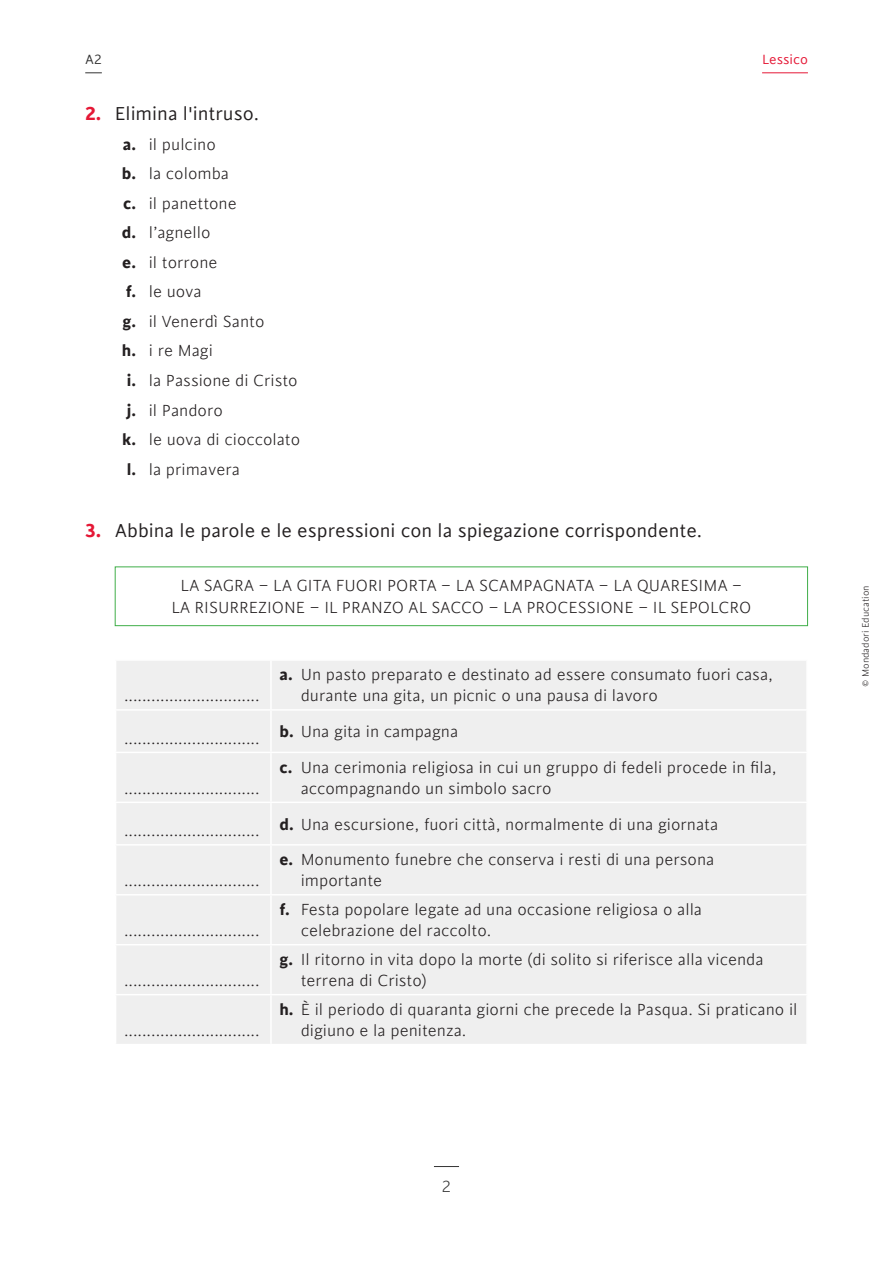
<style>
.page{position:relative;width:893px;height:1263px;background:#fff}
.page>*{position:absolute;margin:0;border:0;box-sizing:border-box;transform-origin:0 0}
.t1{font:21px "Cinta";color:#231f20}
.Testo{font:300 18px/21px "Cinta";color:#231f20}
.t2{font:300 18px "Cinta";color:#333}
.t3{font:15px "Cinta";color:#e51836}
.t4{font:15px "Cinta";color:#333}
.t5{font:300 10.5px "Cinta";color:#231f20}
.s1{font-weight:700;color:#e51836}
.s2{font-weight:700}
</style>
<div class="page">
<svg style="left:434px;top:1166px;width:25px;height:1px"></svg>
<hr style="left:762px;top:72px;width:46px;height:1px;background:#e51836">
<svg style="left:85px;top:72px;width:17px;height:1px"></svg>
<div style="left:116px;top:661px;width:690px;height:383px;background:#efefef"></div>
<hr style="left:270px;top:661px;width:2px;height:48px;background:#fff">
<hr style="left:115px;top:709px;width:156px;height:2px;background:#fff">
<hr style="left:271px;top:709px;width:537px;height:2px;background:#fff">
<hr style="left:270px;top:711px;width:2px;height:41px;background:#fff">
<hr style="left:115px;top:752px;width:156px;height:1px;background:#fff">
<hr style="left:271px;top:752px;width:537px;height:1px;background:#fff">
<hr style="left:270px;top:753px;width:2px;height:48px;background:#fff">
<hr style="left:115px;top:801px;width:156px;height:2px;background:#fff">
<hr style="left:271px;top:801px;width:537px;height:2px;background:#fff">
<hr style="left:270px;top:803px;width:2px;height:41px;background:#fff">
<hr style="left:115px;top:844px;width:156px;height:2px;background:#fff">
<hr style="left:271px;top:844px;width:537px;height:2px;background:#fff">
<hr style="left:270px;top:846px;width:2px;height:48px;background:#fff">
<hr style="left:115px;top:894px;width:156px;height:1px;background:#fff">
<hr style="left:271px;top:894px;width:537px;height:1px;background:#fff">
<hr style="left:270px;top:895px;width:2px;height:49px;background:#fff">
<hr style="left:115px;top:944px;width:156px;height:1px;background:#fff">
<hr style="left:271px;top:944px;width:537px;height:1px;background:#fff">
<hr style="left:270px;top:945px;width:2px;height:49px;background:#fff">
<hr style="left:115px;top:994px;width:156px;height:1px;background:#fff">
<hr style="left:271px;top:994px;width:537px;height:1px;background:#fff">
<hr style="left:270px;top:995px;width:2px;height:49px;background:#fff">
<div style="left:115px;top:566px;width:693px;height:60px;border:1px solid #40ae49"></div>
<p class="t4" style="left:85px;top:51px;width:18px">A2</p>
<p class="t3" style="left:762px;top:51px;width:47px">Lessico</p>
<p class="t1" style="left:85px;top:102px;width:176px"><span class="s1">2.</span> Elimina l'intruso.</p>
<p class="Testo" style="left:123px;top:134px;width:94px"><span class="s2">a.</span> il pulcino</p>
<p class="Testo" style="left:122px;top:164px;width:109px"><span class="s2">b.</span> la colomba</p>
<p class="Testo" style="left:123px;top:193px;width:115px"><span class="s2">c.</span> il panettone</p>
<p class="Testo" style="left:122px;top:223px;width:90px"><span class="s2">d.</span> l’agnello</p>
<p class="Testo" style="left:122px;top:252px;width:97px"><span class="s2">e.</span> il torrone</p>
<p class="Testo" style="left:126px;top:282px;width:78px"><span class="s2">f.</span> le uova</p>
<p class="Testo" style="left:122px;top:311px;width:143px"><span class="s2">g.</span> il Venerdì Santo</p>
<p class="Testo" style="left:122px;top:341px;width:93px"><span class="s2">h.</span> i re Magi</p>
<p class="Testo" style="left:127px;top:370px;width:172px"><span class="s2">i.</span> la Passione di Cristo</p>
<p class="Testo" style="left:127px;top:400px;width:98px"><span class="s2">j.</span> il Pandoro</p>
<p class="Testo" style="left:122px;top:429px;width:180px"><span class="s2">k.</span> le uova di cioccolato</p>
<p class="Testo" style="left:127px;top:459px;width:115px"><span class="s2">l.</span> la primavera</p>
<p class="t1" style="left:85px;top:519px;width:619px"><span class="s1">3.</span> Abbina le parole e le espressioni con la spiegazione corrispondente.</p>
<p class="Testo" style="left:171px;top:575px;width:582px;line-height:21.6px;text-align:center">LA SAGRA – LA GITA FUORI PORTA – LA SCAMPAGNATA – LA QUARESIMA –<br>LA RISURREZIONE – IL PRANZO AL SACCO – LA PROCESSIONE – IL SEPOLCRO</p>
<p class="Testo" style="left:124px;top:686px;width:137px">..............................</p>
<p class="Testo" style="left:124px;top:728px;width:137px">..............................</p>
<p class="Testo" style="left:124px;top:778px;width:137px">..............................</p>
<p class="Testo" style="left:124px;top:821px;width:137px">..............................</p>
<p class="Testo" style="left:124px;top:871px;width:137px">..............................</p>
<p class="Testo" style="left:124px;top:921px;width:137px">..............................</p>
<p class="Testo" style="left:124px;top:970px;width:137px">..............................</p>
<p class="Testo" style="left:124px;top:1020px;width:137px">..............................</p>
<p class="Testo" style="left:301px;top:665px;width:474px;text-indent:-21px"><span class="s2">a.</span> Un pasto preparato e destinato ad essere consumato fuori casa, durante una gita, un picnic o una pausa di lavoro</p>
<p class="Testo" style="left:279px;top:721px;width:180px"><span class="s2">b.</span> Una gita in campagna</p>
<p class="Testo" style="left:301px;top:757px;width:478px;text-indent:-21px"><span class="s2">c.</span> Una cerimonia religiosa in cui un gruppo di fedeli procede in fila, accompagnando un simbolo sacro</p>
<p class="Testo" style="left:279px;top:814px;width:440px"><span class="s2">d.</span> Una escursione, fuori città, normalmente di una giornata</p>
<p class="Testo" style="left:301px;top:850px;width:415px;text-indent:-21px"><span class="s2">e.</span> Monumento funebre che conserva i resti di una persona importante</p>
<p class="Testo" style="left:301px;top:900px;width:403px;text-indent:-21px"><span class="s2">f.</span> Festa popolare legate ad una occasione religiosa o alla celebrazione del raccolto.</p>
<p class="Testo" style="left:301px;top:949px;width:464px;text-indent:-21px"><span class="s2">g.</span> Il ritorno in vita dopo la morte (di solito si riferisce alla vicenda terrena di Cristo)</p>
<p class="Testo" style="left:301px;top:999px;width:498px;text-indent:-21px"><span class="s2">h.</span> È il periodo di quaranta giorni che precede la Pasqua. Si praticano il digiuno e la penitenza.</p>
<p class="t5" style="left:860px;top:687px;width:103px;rotate:-90deg">© Mondadori Education</p>
<p class="t2" style="left:442px;top:1177px;width:11px">2</p>
</div>
